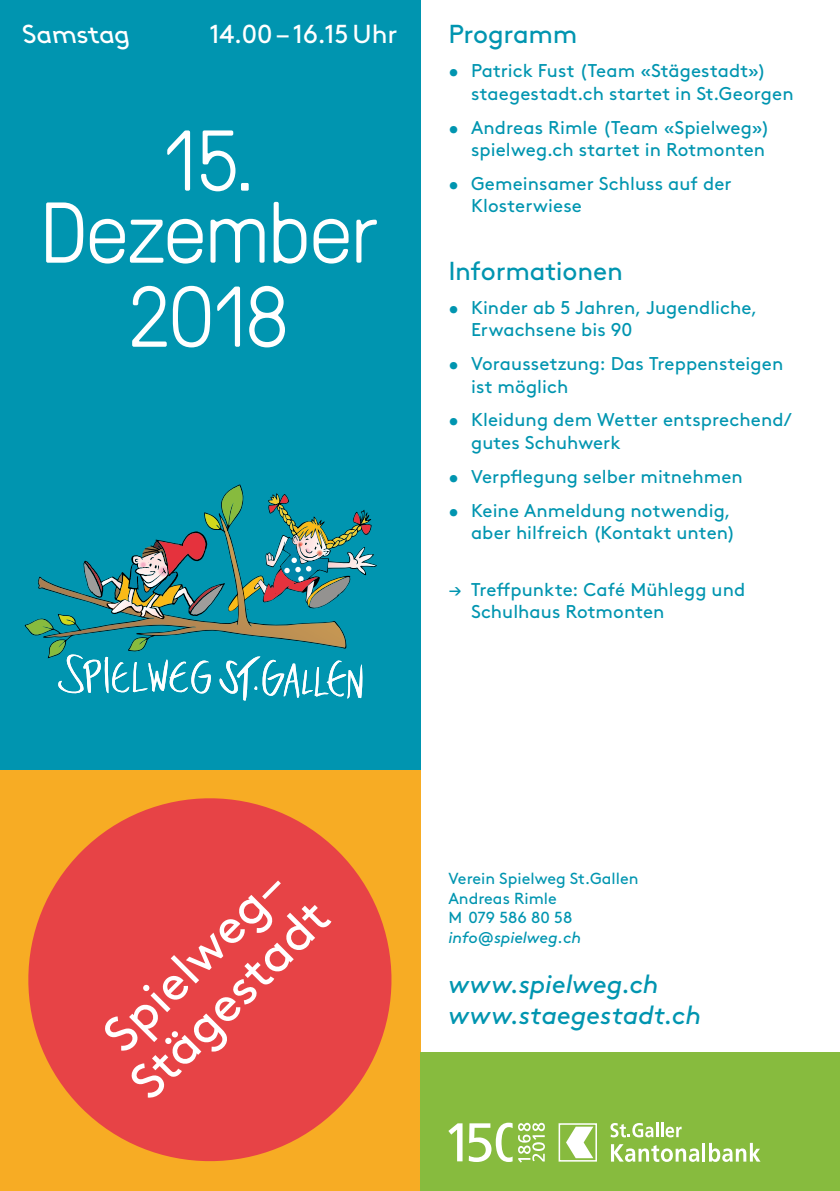
<style>
.page{position:relative;width:840px;height:1191px;background:#fff}
.page>*{position:absolute;margin:0;border:0;box-sizing:border-box;transform-origin:0 0}
.t1{font:300 86px/72px "GT Pressura Trial";letter-spacing:-.01em;color:#fff;text-align:center}
.t2{font:50px/52px "Brown";color:#fff}
.t3{font:italic 26px/31px "Brown";color:#0095b0}
.t4{font:26px "Brown";letter-spacing:-.01em;color:#0095b0}
.t5{font:26px "Brown";letter-spacing:-.01em;color:#fff}
.t6{font:26px "Brown Regular Backslanted";letter-spacing:-.005em;color:#fff}
.t7{font:18.4px/22.4px "Brown";letter-spacing:.005em;color:#0095b0}
.t8{font:16px/19.6px "Brown";color:#0095b0}
.t9{font:italic 16px "Brown";color:#0095b0}
.s1{font-size:70px}
</style>
<div class="page">
<div style="left:0;top:0;width:420px;height:770px;background:#0095b0"></div>
<div style="left:0;top:770px;width:420px;height:421px;background:#f7ac24"></div>
<svg style="left:28px;top:798px;width:364px;height:364px;fill:#e74346"></svg>
<svg style="left:26px;top:485px;width:350px;height:216px"></svg>
<div style="left:420px;top:1052px;width:419px;height:139px;background:#87bb3e"></div>
<svg style="left:610px;top:1123px;width:43px;height:14px"></svg>
<hr style="left:655px;top:1122px;width:3px;height:15px;background:#fff">
<hr style="left:660px;top:1122px;width:3px;height:15px;background:#fff">
<svg style="left:665px;top:1126px;width:16px;height:11px"></svg>
<svg style="left:611px;top:1144px;width:87px;height:17px"></svg>
<hr style="left:702px;top:1142px;width:3px;height:19px;background:#fff">
<svg style="left:709px;top:1142px;width:51px;height:19px"></svg>
<svg style="left:448px;top:1123px;width:14px;height:38px"></svg>
<div style="left:558px;top:1123px;width:38px;height:38px;border:2px solid #fff"></div>
<svg style="left:566px;top:1126px;width:27px;height:32px"></svg>
<svg style="left:468px;top:1122px;width:76px;height:40px"></svg>
<h3 class="t6" style="left:23px;top:14px;width:108px">Samstag</h3>
<h3 class="t5" style="left:209px;top:14px;width:189px">14.00 – 16.15 Uhr</h3>
<h3 class="t4" style="left:448px;top:14px;width:130px">Programm</h3>
<p class="t7" style="left:471px;top:58px;width:324px;text-indent:-23px">• Patrick Fust (Team «Stägestadt») staegestadt.ch startet in St.Georgen</p>
<p class="t7" style="left:448px;top:114px;width:322px;text-align:right">• Andreas Rimle (Team «Spielweg») spielweg.ch startet in Rotmonten</p>
<p class="t7" style="left:471px;top:171px;width:262px;text-indent:-23px">• Gemeinsamer Schluss auf der<br>Klosterwiese</p>
<h1 class="t1" style="left:41px;top:133px;width:340px">15<span class="s1">.<br></span>Dezember</h1>
<h1 class="t1" style="left:129px;top:289px;width:162px">2018</h1>
<h3 class="t4" style="left:448px;top:251px;width:176px">Informationen</h3>
<p class="t7" style="left:471px;top:295px;width:288px;text-indent:-23px">• Kinder ab 5 Jahren, Jugendliche,<br>Erwachsene bis 90</p>
<p class="t7" style="left:471px;top:351px;width:313px;text-indent:-23px">• Voraussetzung: Das Treppensteigen ist möglich</p>
<p class="t7" style="left:471px;top:407px;width:322px;text-indent:-23px">• Kleidung dem Wetter entsprechend/ gutes Schuhwerk</p>
<p class="t7" style="left:448px;top:464px;width:296px">• Verpflegung selber mitnehmen</p>
<p class="t7" style="left:448px;top:497px;width:288px;text-align:right">• Keine Anmeldung notwendig, aber hilfreich (Kontakt unten)</p>
<p class="t7" style="left:471px;top:576px;width:275px;text-indent:-23px">→ Treffpunkte: Café Mühlegg und<br>Schulhaus Rotmonten</p>
<h2 class="t2" style="left:80px;top:1032px;width:259px;rotate:-45deg">Spielweg–<br>Stägestadt</h2>
<p class="t8" style="left:448px;top:867px;width:192px">Verein Spielweg St.Gallen<br>Andreas Rimle<br>M 079 586 80 58</p>
<p class="t9" style="left:448px;top:924px;width:134px">info@spielweg.ch</p>
<h3 class="t3" style="left:448px;top:966px;width:254px">www.spielweg.ch www.staegestadt.ch</h3>
</div>
